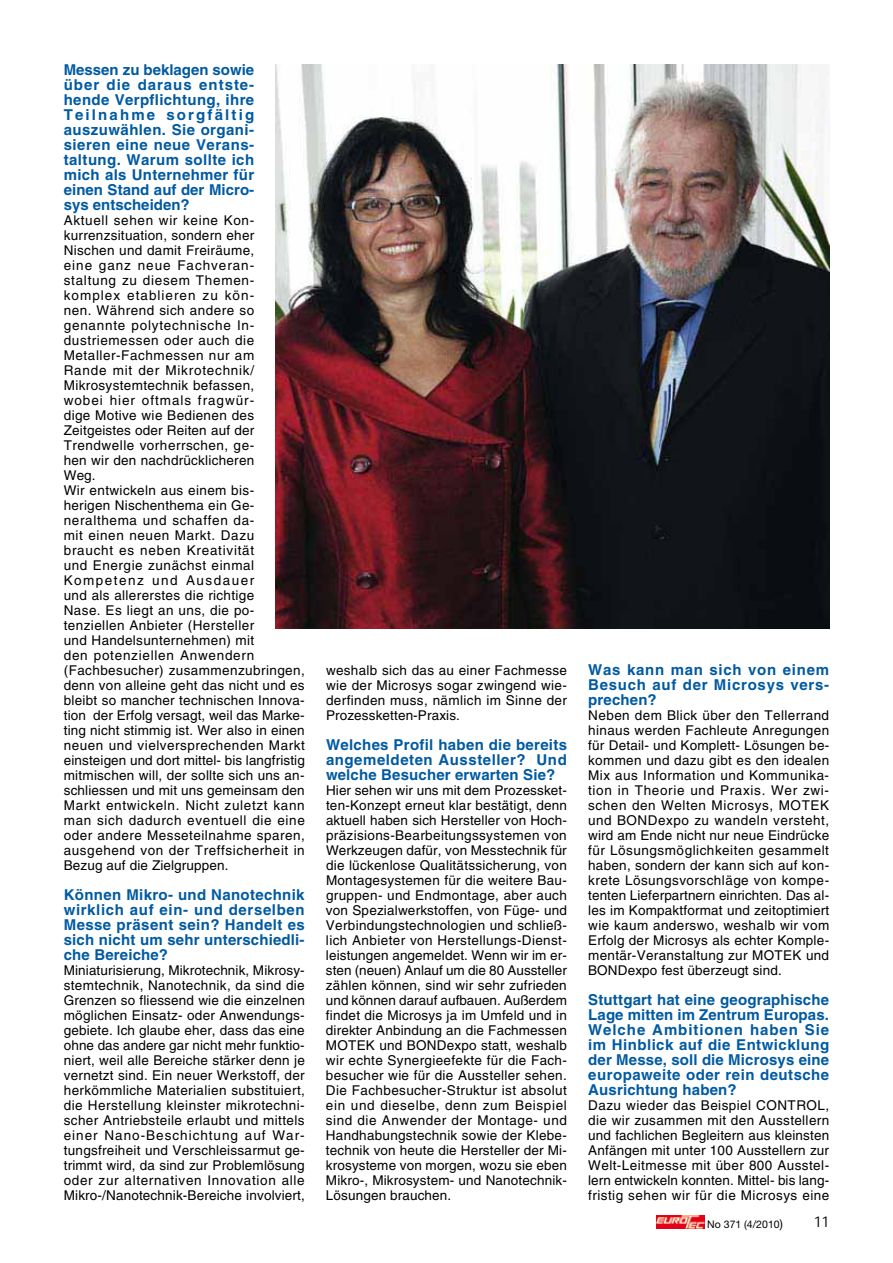
<style>
.page{position:relative;width:893px;height:1263px;background:#fff}
.page>*{position:absolute;margin:0;border:0;box-sizing:border-box;transform-origin:0 0}
.t1{font:700 15px/15px "Helvetica";letter-spacing:.01em;color:#005aa2;text-align:justify}
.t2{font:13.5px/15px "Helvetica";letter-spacing:.03em;color:#000;text-align:justify}
.t3{font:10.5px "Helvetica Neue";color:#000}
.s1{font-size:12px}
</style>
<div class="page">
<svg style="left:656px;top:1215px;width:1px;height:13px"></svg>
<img style="left:657px;top:1215px;width:47px;height:13px">
<img style="left:276px;top:65px;width:553px;height:563px">
<p class="t1" style="left:64px;top:64px;width:192px">Messen zu beklagen sowie über die daraus entste&shy;hende Verpflichtung, ihre Teilnahme sorgfältig auszuwählen. Sie organi&shy;sieren eine neue Verans&shy;taltung. Warum sollte ich mich als Unternehmer für einen Stand auf der Micro&shy;sys entscheiden?</p>
<p class="t2" style="left:64px;top:214px;width:243px;text-align:left">Aktuell sehen wir keine Kon&shy;kurrenzsituation, sondern eher<br>Nischen und damit Freiräume,<br>eine ganz neue Fachveran&shy;staltung zu diesem Themen&shy;komplex etablieren zu kön-<br>nen. Während sich andere so genannte polytechnische In&shy;dustriemessen oder auch die<br>Metaller-Fachmessen nur am<br>Rande mit der Mikrotechnik/<br>Mikrosystemtechnik befassen,<br>wobei hier oftmals fragwür-<br>dige Motive wie Bedienen des<br>Zeitgeistes oder Reiten auf der<br>Trendwelle vorherrschen, ge-<br>hen wir den nachdrücklicheren<br>Weg.<br>Wir entwickeln aus einem bis-<br>herigen Nischenthema ein Ge&shy;neralthema und schaffen da-<br>mit einen neuen Markt. Dazu braucht es neben Kreativität<br>und Energie zunächst einmal<br>Kompetenz und Ausdauer<br>und als allererstes die richtige<br>Nase. Es liegt an uns, die po&shy;tenziellen Anbieter (Hersteller<br>und Handelsunternehmen) mit<br>den potenziellen Anwendern (Fachbesucher) zusammenzubringen, denn von alleine geht das nicht und es bleibt so mancher technischen Innova&shy;tion der Erfolg versagt, weil das Marke&shy;ting nicht stimmig ist. Wer also in einen neuen und vielversprechenden Markt einsteigen und dort mittel- bis langfristig mitmischen will, der sollte sich uns an&shy;schliessen und mit uns gemeinsam den<br>Markt entwickeln. Nicht zuletzt kann man sich dadurch eventuell die eine oder andere Messeteilnahme sparen, ausgehend von der Treffsicherheit in<br>Bezug auf die Zielgruppen.</p>
<p class="t1" style="left:64px;top:889px;width:243px">Können Mikro- und Nanotechnik wirklich auf ein- und derselben Messe präsent sein? Handelt es sich nicht um sehr unterschiedli&shy;che Bereiche?</p>
<p class="t2" style="left:64px;top:964px;width:243px">Miniaturisierung, Mikrotechnik, Mikrosy&shy;stemtechnik, Nanotechnik, da sind die Grenzen so fliessend wie die einzelnen möglichen Einsatz- oder Anwendungs&shy;gebiete. Ich glaube eher, dass das eine ohne das andere gar nicht mehr funktio&shy;niert, weil alle Bereiche stärker denn je vernetzt sind. Ein neuer Werkstoff, der herkömmliche Materialien substituiert, die Herstellung kleinster mikrotechni&shy;scher Antriebsteile erlaubt und mittels einer Nano-Beschichtung auf War&shy;tungsfreiheit und Verschleissarmut ge&shy;trimmt wird, da sind zur Problemlösung oder zur alternativen Innovation alle Mikro-/Nanotechnik-Bereiche involviert,</p>
<p class="t2" style="left:326px;top:664px;width:242px">weshalb sich das au einer Fachmesse wie der Microsys sogar zwingend wie&shy;derfinden muss, nämlich im Sinne der Prozessketten-Praxis.</p>
<p class="t1" style="left:326px;top:739px;width:243px">Welches Profil haben die bereits angemeldeten Aussteller? Und welche Besucher erwarten Sie?</p>
<p class="t2" style="left:326px;top:784px;width:243px">Hier sehen wir uns mit dem Prozessket&shy;ten-Konzept erneut klar bestätigt, denn aktuell haben sich Hersteller von Hoch&shy;präzisions-Bearbeitungssystemen von Werkzeugen dafür, von Messtechnik für die lückenlose Qualitätssicherung, von Montagesystemen für die weitere Bau&shy;gruppen- und Endmontage, aber auch von Spezialwerkstoffen, von Füge- und Verbindungstechnologien und schließ&shy;lich Anbieter von Herstellungs-Dienst&shy;leistungen angemeldet. Wenn wir im er&shy;sten (neuen) Anlauf um die 80 Aussteller zählen können, sind wir sehr zufrieden und können darauf aufbauen. Außerdem findet die Microsys ja im Umfeld und in direkter Anbindung an die Fachmessen MOTEK und BONDexpo statt, weshalb wir echte Synergieefekte für die Fach&shy;besucher wie für die Aussteller sehen.<br>Die Fachbesucher-Struktur ist absolut ein und dieselbe, denn zum Beispiel sind die Anwender der Montage- und Handhabungstechnik sowie der Klebe&shy;technik von heute die Hersteller der Mi&shy;krosysteme von morgen, wozu sie eben Mikro-, Mikrosystem- und Nanotechnik-Lösungen brauchen.</p>
<p class="t1" style="left:588px;top:664px;width:242px">Was kann man sich von einem Besuch auf der Microsys vers&shy;prechen?</p>
<p class="t2" style="left:588px;top:709px;width:243px">Neben dem Blick über den Tellerrand hinaus werden Fachleute Anregungen für Detail- und Komplett- Lösungen be&shy;kommen und dazu gibt es den idealen Mix aus Information und Kommunika&shy;tion in Theorie und Praxis. Wer zwi&shy;schen den Welten Microsys, MOTEK und BONDexpo zu wandeln versteht, wird am Ende nicht nur neue Eindrücke für Lösungsmöglichkeiten gesammelt haben, sondern der kann sich auf kon&shy;krete Lösungsvorschläge von kompe&shy;tenten Lieferpartnern einrichten. Das al&shy;les im Kompaktformat und zeitoptimiert wie kaum anderswo, weshalb wir vom Erfolg der Microsys als echter Komple&shy;mentär-Veranstaltung zur MOTEK und BONDexpo fest überzeugt sind.</p>
<p class="t1" style="left:588px;top:994px;width:243px">Stuttgart hat eine geographische Lage mitten im Zentrum Europas.<br>Welche Ambitionen haben Sie im Hinblick auf die Entwicklung der Messe, soll die Microsys eine europaweite oder rein deutsche Ausrichtung haben?</p>
<p class="t2" style="left:588px;top:1099px;width:243px">Dazu wieder das Beispiel CONTROL, die wir zusammen mit den Ausstellern und fachlichen Begleitern aus kleinsten Anfängen mit unter 100 Ausstellern zur Welt-Leitmesse mit über 800 Ausstel&shy;lern entwickeln konnten. Mittel- bis lang&shy;fristig sehen wir für die Microsys eine</p>
<p class="t3" style="left:707px;top:1220px;width:77px">No 371 (4/2010<span class="s1">)</span></p>
</div>
